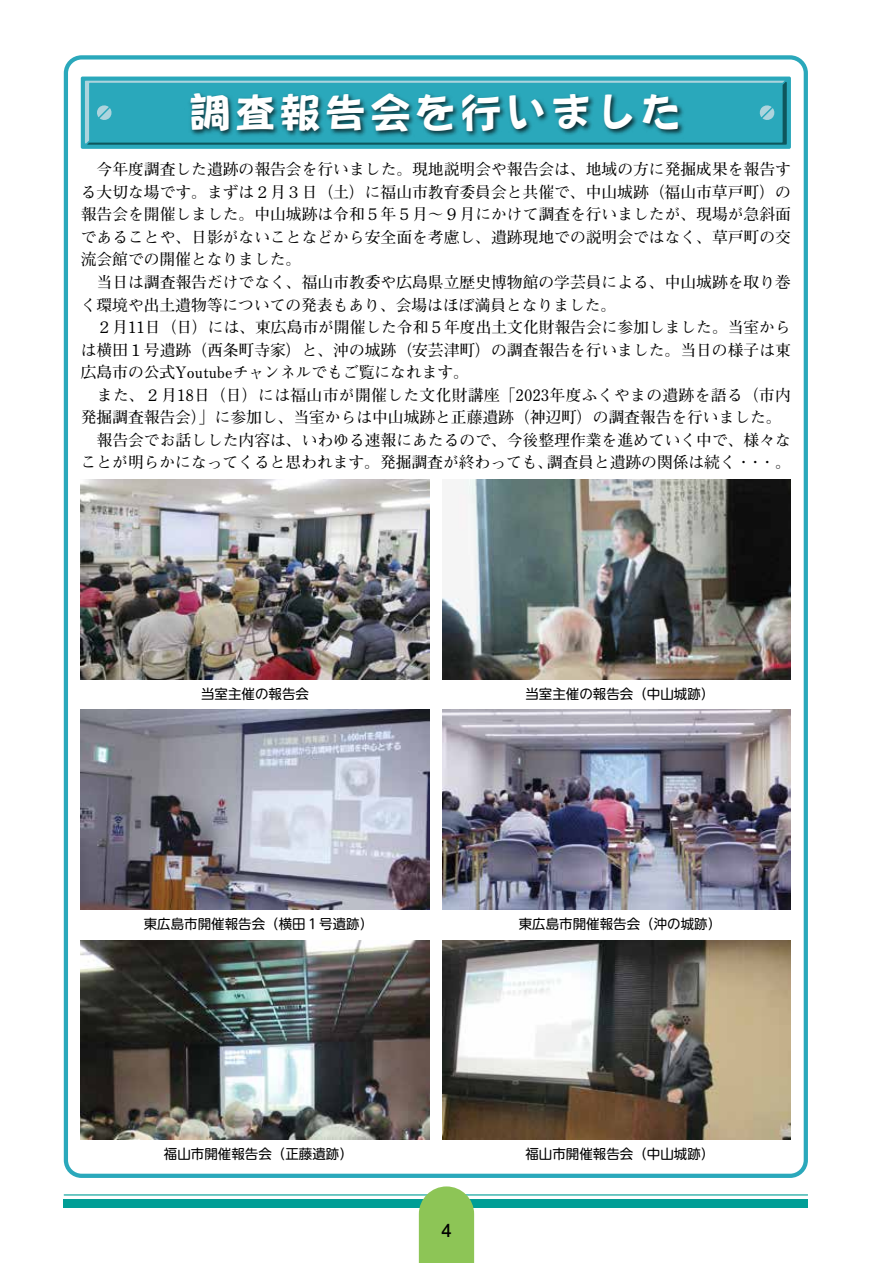
<style>
.page{position:relative;width:893px;height:1263px;background:#fff}
.page>*{position:absolute;margin:0;border:0;box-sizing:border-box;transform-origin:0 0}
.t1{font:42px "Yuyu Gothictai EG4 Extra SJIS";letter-spacing:.075em;color:#fff}
.t2{font:700 18px "Futo Go B101 Pro";color:#000}
.t3{font:700 15.75px/22.5px "Futo Min A101 Pro";color:#000}
.t4{font:13.5px "UD Shin M Go Pro";color:#000}
</style>
<div class="page">
<div style="left:64px;top:55px;width:744px;height:1123px;border:4px solid #2aa8bb;border-radius:16px"></div>
<div style="left:81px;top:77px;width:710px;height:72px;background:linear-gradient(to right,#2aa8bb,#2aa8bb);border-radius:2px"></div>
<svg style="left:85px;top:81px;width:702px;height:64px;background:#35a5b6"></svg>
<img style="left:185px;top:87px;width:506px;height:56px">
<img style="left:81px;top:940px;width:348px;height:200px">
<img style="left:442px;top:940px;width:349px;height:200px">
<img style="left:81px;top:479px;width:348px;height:200px">
<img style="left:442px;top:479px;width:349px;height:200px">
<img style="left:81px;top:710px;width:348px;height:199px">
<img style="left:442px;top:710px;width:349px;height:199px">
<div style="left:64px;top:1199px;width:744px;height:9px;background:#009e96"></div>
<hr style="left:64px;top:1194px;width:744px;height:1px;background:#009e96">
<svg style="left:419px;top:1186px;width:55px;height:77px;background:#92c862"></svg>
<h1 class="t1" style="left:189px;top:91px;width:495px">調査報告会を行いました</h1>
<p class="t3" style="left:81px;top:156px;width:712px">　今年度調査した遺跡の報告会を行いました。現地説明会や報告会は、地域の方に発掘成果を報告する大切な場です。まずは２月３日（土）に福山市教育委員会と共催で、中山城跡（福山市草戸町）の報告会を開催しました。中山城跡は令和５年５月～９月にかけて調査を行いましたが、現場が急斜面であることや、日影がないことなどから安全面を考慮し、遺跡現地での説明会ではなく、草戸町の交流会館での開催となりました。<br>　当日は調査報告だけでなく、福山市教委や広島県立歴史博物館の学芸員による、中山城跡を取り巻く環境や出土遺物等についての発表もあり、会場はほぼ満員となりました。<br>　２月11日（日）には、東広島市が開催した令和５年度出土文化財報告会に参加しました。当室からは横田１号遺跡（西条町寺家）と、沖の城跡（安芸津町）の調査報告を行いました。当日の様子は東広島市の公式Youtubeチャンネルでもご覧になれます。<br>　また、２月18日（日）には福山市が開催した文化財講座「2023年度ふくやまの遺跡を語る（市内発掘調査報告会）」に参加し、当室からは中山城跡と正藤遺跡（神辺町）の調査報告を行いました。　報告会でお話しした内容は、いわゆる速報にあたるので、今後整理作業を進めていく中で、様々なことが明らかになってくると思われます。発掘調査が終わっても、調査員と遺跡の関係は続く・・・。</p>
<p class="t4" style="left:201px;top:682px;width:109px">当室主催の報告会</p>
<p class="t4" style="left:525px;top:682px;width:190px">当室主催の報告会（中山城跡）</p>
<p class="t4" style="left:144px;top:913px;width:231px">東広島市開催報告会（横田１号遺跡）</p>
<p class="t4" style="left:519px;top:913px;width:204px">東広島市開催報告会（沖の城跡）</p>
<p class="t4" style="left:164px;top:1143px;width:190px">福山市開催報告会（正藤遺跡）</p>
<p class="t4" style="left:525px;top:1143px;width:190px">福山市開催報告会（中山城跡）</p>
<p class="t2" style="left:441px;top:1216px;width:12px">4</p>
</div>
